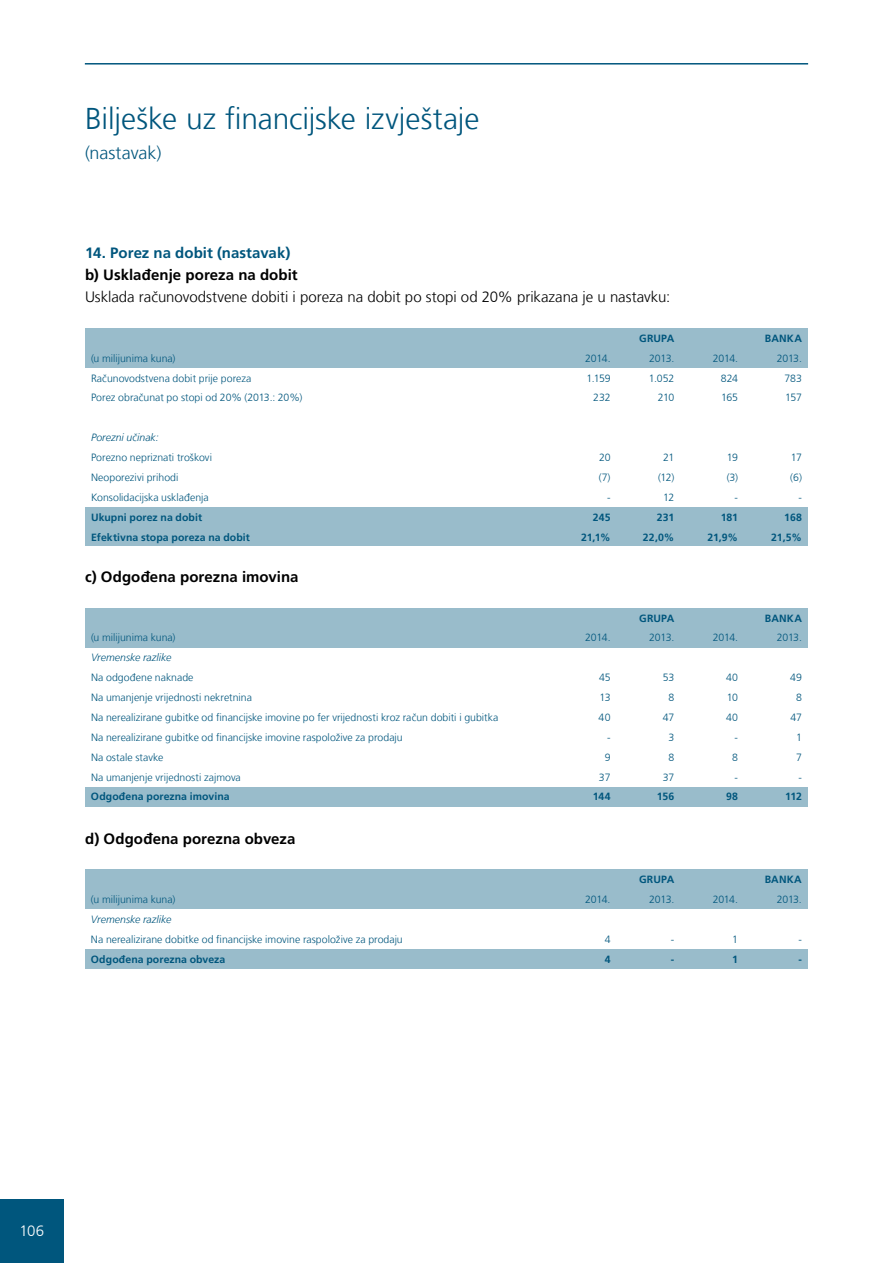
<style>
.page{position:relative;width:893px;height:1263px;background:#fff}
.page>*{position:absolute;margin:0;border:0;box-sizing:border-box;transform-origin:0 0}
.t1{font:300 30px "Frutiger LT Com";letter-spacing:-.005em;color:#00567d}
.t2{font:300 18px "Frutiger LT Com";color:#00567d}
.t3{font:300 15px "Frutiger LT Com";color:#000}
.t4{font:700 15px "Frutiger LT Com";letter-spacing:.005em;color:#000}
.t5{font:700 15px "Frutiger LT Com";color:#00567d}
.t6{font:300 15px "Frutiger LT Com";color:#fff}
.t7{font:300 10.5px "Frutiger LT Com";color:#00567d}
.t8{font:700 10.5px "Frutiger LT Com";letter-spacing:.01em;color:#00567d}
.t9{font:italic 300 10.5px "Frutiger LT Com";color:#00567d}
</style>
<div class="page">
<hr style="left:85px;top:63px;width:723px;height:2px;background:#00567d">
<div style="left:0;top:1199px;width:64px;height:64px;background:#00567d"></div>
<div style="left:85px;top:328px;width:723px;height:40px;background:#99bccb"></div>
<div style="left:85px;top:507px;width:723px;height:39px;background:#99bccb"></div>
<div style="left:85px;top:608px;width:723px;height:39px;background:#99bccb"></div>
<div style="left:85px;top:869px;width:723px;height:40px;background:#99bccb"></div>
<div style="left:85px;top:787px;width:723px;height:20px;background:#99bccb"></div>
<div style="left:85px;top:949px;width:723px;height:20px;background:#99bccb"></div>
<h1 class="t1" style="left:85px;top:101px;width:396px">Bilješke uz financijske izvještaje</h1>
<h2 class="t2" style="left:85px;top:142px;width:78px">(nastavak)</h2>
<h3 class="t5" style="left:85px;top:244px;width:207px">14. Porez na dobit (nastavak)</h3>
<h3 class="t4" style="left:85px;top:266px;width:214px">b) Usklađenje poreza na dobit</h3>
<h3 class="t3" style="left:85px;top:288px;width:587px">Usklada računovodstvene dobiti i poreza na dobit po stopi od 20% prikazana je u nastavku:</h3>
<p class="t8" style="left:639px;top:332px;width:37px">GRUPA</p>
<p class="t8" style="left:765px;top:332px;width:39px">BANKA</p>
<p class="t7" style="left:91px;top:352px;width:86px">(u milijunima kuna)</p>
<p class="t7" style="left:585px;top:352px;width:27px">2014.</p>
<p class="t7" style="left:649px;top:352px;width:27px">2013.</p>
<p class="t7" style="left:713px;top:352px;width:27px">2014.</p>
<p class="t7" style="left:777px;top:352px;width:27px">2013.</p>
<p class="t7" style="left:91px;top:372px;width:162px">Računovodstvena dobit prije poreza</p>
<p class="t7" style="left:586px;top:372px;width:26px">1.159</p>
<p class="t7" style="left:649px;top:372px;width:27px">1.052</p>
<p class="t7" style="left:721px;top:372px;width:19px">824</p>
<p class="t7" style="left:784px;top:372px;width:19px">783</p>
<p class="t7" style="left:91px;top:392px;width:213px">Porez obračunat po stopi od 20% (2013.: 20%)</p>
<p class="t7" style="left:593px;top:392px;width:19px">232</p>
<p class="t7" style="left:658px;top:392px;width:18px">210</p>
<p class="t7" style="left:721px;top:392px;width:18px">165</p>
<p class="t7" style="left:785px;top:392px;width:18px">157</p>
<p class="t9" style="left:91px;top:431px;width:69px">Porezni učinak:</p>
<p class="t7" style="left:91px;top:451px;width:123px">Porezno nepriznati troškovi</p>
<p class="t7" style="left:599px;top:451px;width:13px">20</p>
<p class="t7" style="left:663px;top:451px;width:13px">21</p>
<p class="t7" style="left:727px;top:451px;width:13px">19</p>
<p class="t7" style="left:791px;top:451px;width:13px">17</p>
<p class="t7" style="left:91px;top:471px;width:89px">Neoporezivi prihodi</p>
<p class="t7" style="left:599px;top:471px;width:13px">(7)</p>
<p class="t7" style="left:658px;top:471px;width:18px">(12)</p>
<p class="t7" style="left:727px;top:471px;width:13px">(3)</p>
<p class="t7" style="left:790px;top:471px;width:13px">(6)</p>
<p class="t7" style="left:91px;top:491px;width:119px">Konsolidacijska usklađenja</p>
<p class="t7" style="left:607px;top:491px;width:5px">-</p>
<p class="t7" style="left:663px;top:491px;width:13px">12</p>
<p class="t7" style="left:735px;top:491px;width:5px">-</p>
<p class="t7" style="left:798px;top:491px;width:5px">-</p>
<p class="t8" style="left:91px;top:511px;width:113px">Ukupni porez na dobit</p>
<p class="t8" style="left:593px;top:511px;width:19px">245</p>
<p class="t8" style="left:657px;top:511px;width:19px">231</p>
<p class="t8" style="left:721px;top:511px;width:19px">181</p>
<p class="t8" style="left:784px;top:511px;width:19px">168</p>
<p class="t8" style="left:91px;top:531px;width:160px">Efektivna stopa poreza na dobit</p>
<p class="t8" style="left:581px;top:531px;width:31px">21,1%</p>
<p class="t8" style="left:643px;top:531px;width:33px">22,0%</p>
<p class="t8" style="left:707px;top:531px;width:32px">21,9%</p>
<p class="t8" style="left:771px;top:531px;width:32px">21,5%</p>
<h3 class="t4" style="left:85px;top:568px;width:215px">c) Odgođena porezna imovina</h3>
<p class="t8" style="left:639px;top:612px;width:37px">GRUPA</p>
<p class="t8" style="left:765px;top:612px;width:39px">BANKA</p>
<p class="t7" style="left:91px;top:632px;width:86px">(u milijunima kuna)</p>
<p class="t7" style="left:585px;top:632px;width:27px">2014.</p>
<p class="t7" style="left:649px;top:632px;width:27px">2013.</p>
<p class="t7" style="left:713px;top:632px;width:27px">2014.</p>
<p class="t7" style="left:777px;top:632px;width:27px">2013.</p>
<p class="t9" style="left:91px;top:651px;width:82px">Vremenske razlike</p>
<p class="t7" style="left:91px;top:671px;width:104px">Na odgođene naknade</p>
<p class="t7" style="left:599px;top:671px;width:13px">45</p>
<p class="t7" style="left:663px;top:671px;width:13px">53</p>
<p class="t7" style="left:726px;top:671px;width:13px">40</p>
<p class="t7" style="left:790px;top:671px;width:13px">49</p>
<p class="t7" style="left:91px;top:691px;width:162px">Na umanjenje vrijednosti nekretnina</p>
<p class="t7" style="left:599px;top:691px;width:13px">13</p>
<p class="t7" style="left:668px;top:691px;width:7px">8</p>
<p class="t7" style="left:727px;top:691px;width:13px">10</p>
<p class="t7" style="left:796px;top:691px;width:7px">8</p>
<p class="t7" style="left:91px;top:711px;width:409px">Na nerealizirane gubitke od financijske imovine po fer vrijednosti kroz račun dobiti i gubitka</p>
<p class="t7" style="left:599px;top:711px;width:13px">40</p>
<p class="t7" style="left:663px;top:711px;width:13px">47</p>
<p class="t7" style="left:726px;top:711px;width:13px">40</p>
<p class="t7" style="left:790px;top:711px;width:13px">47</p>
<p class="t7" style="left:91px;top:731px;width:313px">Na nerealizirane gubitke od financijske imovine raspoložive za prodaju</p>
<p class="t7" style="left:607px;top:731px;width:5px">-</p>
<p class="t7" style="left:668px;top:731px;width:7px">3</p>
<p class="t7" style="left:735px;top:731px;width:5px">-</p>
<p class="t7" style="left:796px;top:731px;width:7px">1</p>
<p class="t7" style="left:91px;top:751px;width:74px">Na ostale stavke</p>
<p class="t7" style="left:605px;top:751px;width:7px">9</p>
<p class="t7" style="left:668px;top:751px;width:7px">8</p>
<p class="t7" style="left:732px;top:751px;width:7px">8</p>
<p class="t7" style="left:796px;top:751px;width:7px">7</p>
<p class="t7" style="left:91px;top:771px;width:151px">Na umanjenje vrijednosti zajmova</p>
<p class="t7" style="left:599px;top:771px;width:13px">37</p>
<p class="t7" style="left:663px;top:771px;width:13px">37</p>
<p class="t7" style="left:735px;top:771px;width:5px">-</p>
<p class="t7" style="left:798px;top:771px;width:5px">-</p>
<p class="t8" style="left:91px;top:791px;width:140px">Odgođena porezna imovina</p>
<p class="t8" style="left:593px;top:791px;width:19px">144</p>
<p class="t8" style="left:657px;top:791px;width:19px">156</p>
<p class="t8" style="left:726px;top:791px;width:13px">98</p>
<p class="t8" style="left:785px;top:791px;width:18px">112</p>
<h3 class="t4" style="left:85px;top:830px;width:212px">d) Odgođena porezna obveza</h3>
<p class="t8" style="left:639px;top:873px;width:37px">GRUPA</p>
<p class="t8" style="left:765px;top:873px;width:39px">BANKA</p>
<p class="t7" style="left:91px;top:893px;width:86px">(u milijunima kuna)</p>
<p class="t7" style="left:585px;top:893px;width:27px">2014.</p>
<p class="t7" style="left:649px;top:893px;width:27px">2013.</p>
<p class="t7" style="left:713px;top:893px;width:27px">2014.</p>
<p class="t7" style="left:777px;top:893px;width:27px">2013.</p>
<p class="t9" style="left:91px;top:913px;width:82px">Vremenske razlike</p>
<p class="t7" style="left:91px;top:933px;width:313px">Na nerealizirane dobitke od financijske imovine raspoložive za prodaju</p>
<p class="t7" style="left:605px;top:933px;width:7px">4</p>
<p class="t7" style="left:671px;top:933px;width:5px">-</p>
<p class="t7" style="left:732px;top:933px;width:7px">1</p>
<p class="t7" style="left:798px;top:933px;width:5px">-</p>
<p class="t8" style="left:91px;top:953px;width:136px">Odgođena porezna obveza</p>
<p class="t8" style="left:605px;top:953px;width:7px">4</p>
<p class="t8" style="left:671px;top:953px;width:5px">-</p>
<p class="t8" style="left:732px;top:953px;width:7px">1</p>
<p class="t8" style="left:798px;top:953px;width:5px">-</p>
<h3 class="t6" style="left:20px;top:1222px;width:26px">106</h3>
</div>
